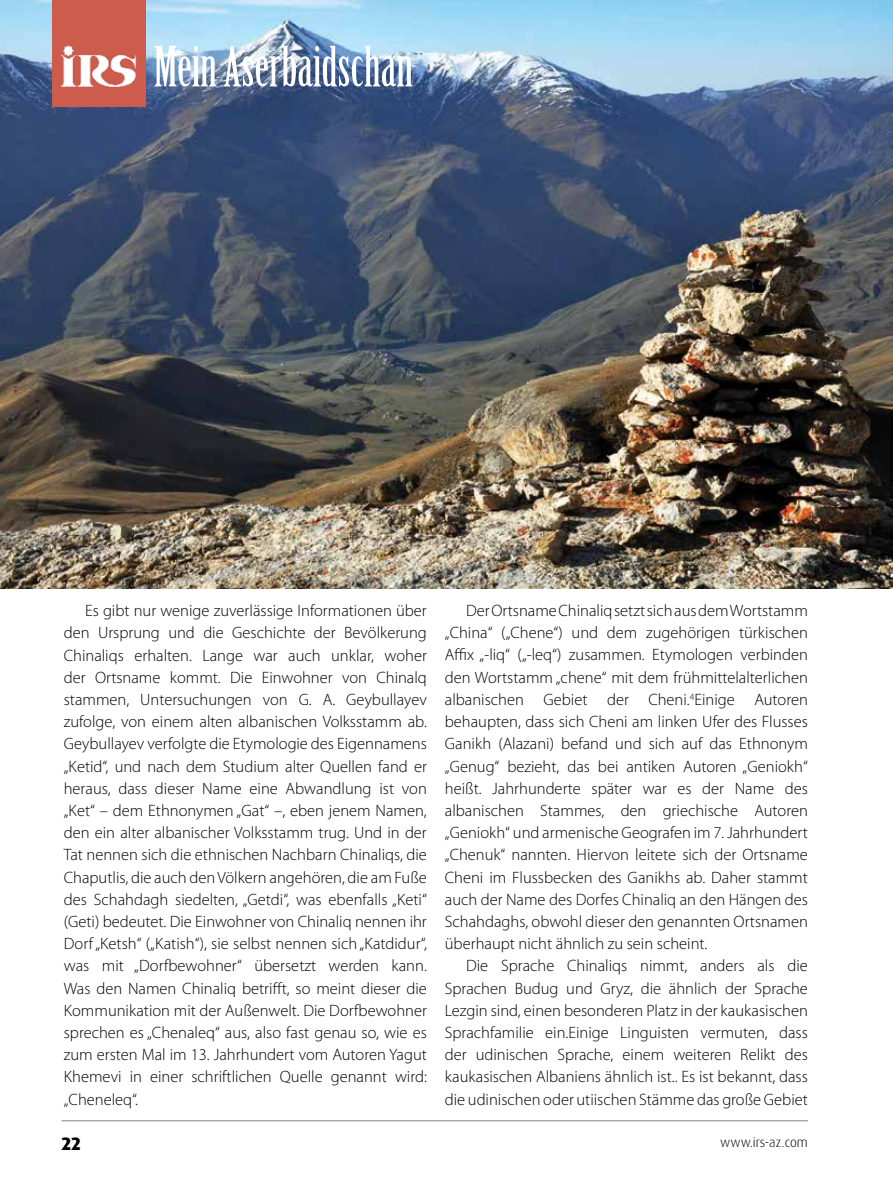
<style>
.page{position:relative;width:893px;height:1191px;background:#fff}
.page>*{position:absolute;margin:0;border:0;box-sizing:border-box;transform-origin:0 0}
.t1{font:54.15px "Birch Std";color:#fff}
.t2{font:800 18px "Dax Pro";color:#000}
.t3{font:300 16.5px/22.2px "Myriad Pro";color:#000;text-align:justify}
.t4{font:300 13.5px "Dax Pro";color:#000}
</style>
<div class="page">
<hr style="left:62px;top:1120px;width:746px;height:1px;background:#808285">
<img style="left:0;top:0;width:893px;height:588px">
<div style="left:52px;top:0;width:94px;height:106px;background:#ce5c4d"></div>
<img style="left:60px;top:45px;width:77px;height:41px">
<h1 class="t1" style="left:154px;top:36px;width:261px">Mein Aserbaidschan</h1>
<p class="t3" style="left:64px;top:600px;width:365px;text-indent:21px">Es gibt nur wenige zuverlässige Informationen über den Ursprung und die Geschichte der Bevölkerung Chinaliqs erhalten. Lange war auch unklar, woher der Ortsname kommt. Die Einwohner von Chinalq stammen, Untersuchungen von G. A. Geybullayev zufolge, von einem alten albanischen Volksstamm ab.<br>Geybullayev verfolgte die Etymologie des Eigennamens „Ketid“, und nach dem Studium alter Quellen fand er heraus, dass dieser Name eine Abwandlung ist von „Ket“ – dem Ethnonymen „Gat“ –, eben jenem Namen, den ein alter albanischer Volksstamm trug. Und in der Tat nennen sich die ethnischen Nachbarn Chinaliqs, die Chaputlis, die auch den Völkern angehören, die am Fuße des Schahdagh siedelten, „Getdi“, was ebenfalls „Keti“ (Geti) bedeutet. Die Einwohner von Chinaliq nennen ihr Dorf „Ketsh“ („Katish“), sie selbst nennen sich „Katdidur“, was mit „Dorfbewohner“ übersetzt werden kann.<br>Was den Namen Chinaliq betrifft, so meint dieser die Kommunikation mit der Außenwelt. Die Dorfbewohner sprechen es „Chenaleq“ aus, also fast genau so, wie es zum ersten Mal im 13. Jahrhundert vom Autoren Yagut Khemevi in einer schriftlichen Quelle genannt wird: „Cheneleq“.</p>
<p class="t3" style="left:445px;top:599px;width:365px;text-indent:21px">Der Ortsname Chinaliq setzt sich aus dem Wortstamm „China“ („Chene“) und dem zugehörigen türkischen Affix „-liq“ („-leq“) zusammen. Etymologen verbinden den Wortstamm „chene“ mit dem frühmittelalterlichen albanischen Gebiet der Cheni.<sup>4</sup>Einige Autoren behaupten, dass sich Cheni am linken Ufer des Flusses Ganikh (Alazani) befand und sich auf das Ethnonym „Genug“ bezieht, das bei antiken Autoren „Geniokh“ heißt. Jahrhunderte später war es der Name des albanischen Stammes, den griechische Autoren „Geniokh“ und armenische Geografen im 7. Jahrhundert „Chenuk“ nannten. H iervon leitete sich der Ortsname Cheni im Flussbecken des Ganikhs ab. Daher stammt auch der Name des Dorfes Chinaliq an den Hängen des Schahdaghs, obwohl dieser den genannten Ortsnamen überhaupt nicht ähnlich zu sein scheint.</p>
<p class="t3" style="left:445px;top:955px;width:365px;text-indent:21px">Die Sprache Chinaliqs nimmt, anders als die Sprachen Budug und Gryz, die ähnlich der Sprache Lezgin sind, einen besonderen Platz in der kaukasischen Sprachfamilie ein.Einige Linguisten vermuten, dass der udinischen Sprache, einem weiteren Relikt des kaukasischen Albaniens ähnlich ist.. Es ist bekannt, dass die udinischen oder utiischen Stämme das große Gebiet</p>
<p class="t2" style="left:62px;top:1131px;width:21px">22</p>
<p class="t4" style="left:720px;top:1133px;width:89px">www.irs-az.com</p>
</div>
